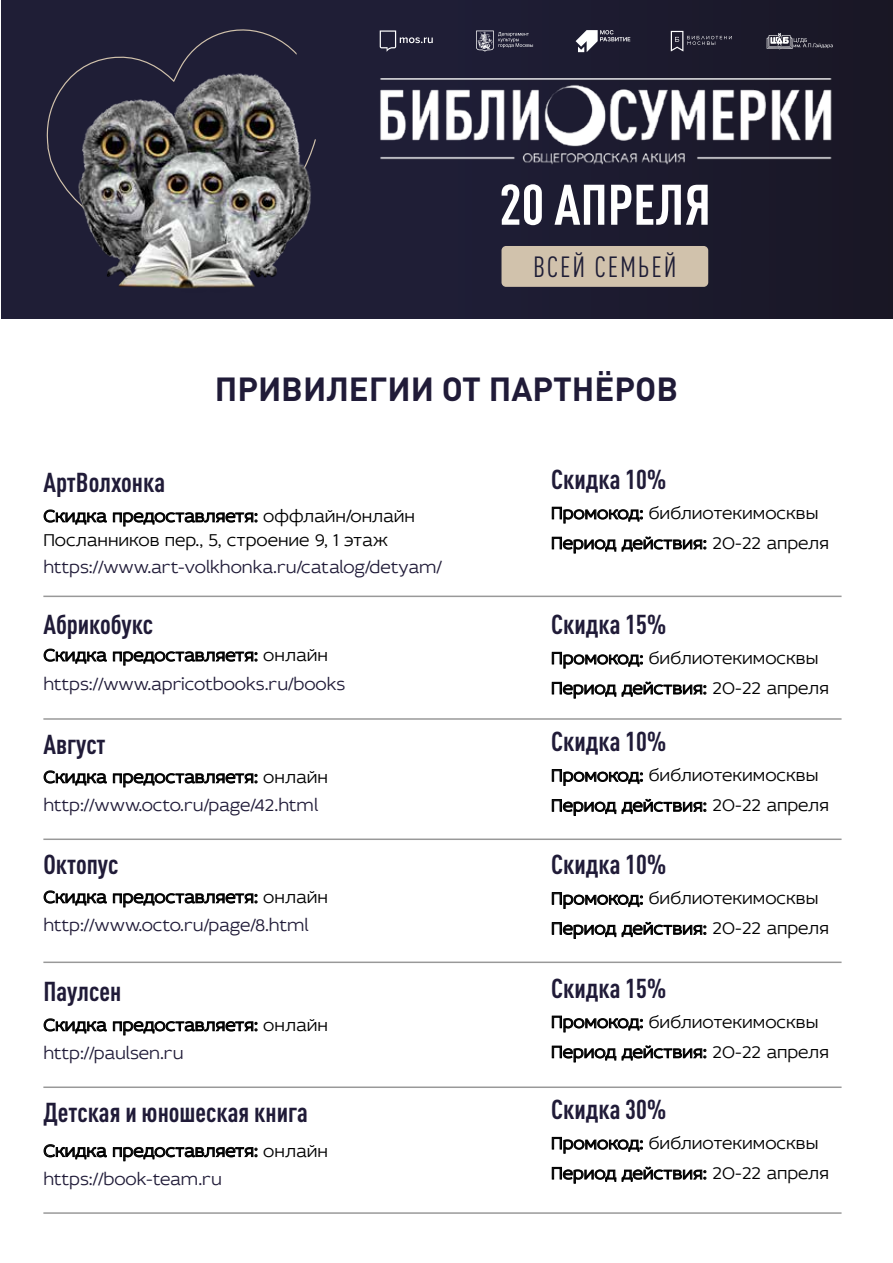
<style>
.page{position:relative;width:893px;height:1263px;background:#fff}
.page>*{position:absolute;margin:0;border:0;box-sizing:border-box;transform-origin:0 0}
.t1{font:700 condensed 56.25px "DIN Pro";color:#fff}
.t2{font:700 33px "DIN Pro";color:#201b38}
.t3{font:condensed 28.8px "DIN Pro";letter-spacing:.065em;color:#1e1d36}
.t4{font:700 condensed 27px "DIN Pro";color:#201b38}
.t5{font:300 18px/30px "Idealist Sans";color:#000}
.t6{font:300 18px "Idealist Sans";color:#201b38}
</style>
<div class="page">
<svg style="left:43px;top:509px;width:64px;height:16px"></svg>
<svg style="left:113px;top:512px;width:145px;height:15px"></svg>
<svg style="left:551px;top:506px;width:92px;height:18px"></svg>
<svg style="left:551px;top:536px;width:156px;height:18px"></svg>
<hr style="left:43px;top:596px;width:798px;height:1px;background:#999">
<svg style="left:43px;top:648px;width:64px;height:16px"></svg>
<svg style="left:113px;top:651px;width:145px;height:15px"></svg>
<svg style="left:551px;top:651px;width:92px;height:18px"></svg>
<svg style="left:551px;top:681px;width:156px;height:18px"></svg>
<hr style="left:43px;top:718px;width:798px;height:2px;background:#999">
<svg style="left:43px;top:770px;width:64px;height:16px"></svg>
<svg style="left:113px;top:773px;width:145px;height:15px"></svg>
<svg style="left:551px;top:769px;width:92px;height:17px"></svg>
<svg style="left:551px;top:798px;width:156px;height:18px"></svg>
<hr style="left:43px;top:838px;width:798px;height:2px;background:#999">
<svg style="left:43px;top:890px;width:64px;height:16px"></svg>
<svg style="left:113px;top:893px;width:145px;height:15px"></svg>
<svg style="left:551px;top:892px;width:92px;height:17px"></svg>
<svg style="left:551px;top:921px;width:156px;height:18px"></svg>
<hr style="left:43px;top:961px;width:798px;height:2px;background:#999">
<svg style="left:43px;top:1018px;width:64px;height:16px"></svg>
<svg style="left:113px;top:1021px;width:145px;height:15px"></svg>
<svg style="left:551px;top:1015px;width:92px;height:18px"></svg>
<svg style="left:551px;top:1045px;width:156px;height:18px"></svg>
<hr style="left:43px;top:1086px;width:798px;height:2px;background:#999">
<svg style="left:43px;top:1144px;width:64px;height:15px"></svg>
<svg style="left:113px;top:1146px;width:145px;height:15px"></svg>
<svg style="left:551px;top:1136px;width:92px;height:18px"></svg>
<svg style="left:551px;top:1166px;width:156px;height:18px"></svg>
<hr style="left:43px;top:1212px;width:798px;height:2px;background:#999">
<div style="left:2px;top:0;width:891px;height:318px;background:linear-gradient(to right,#20203a,#1b1829)"></div>
<div style="left:45px;top:21px;width:271px;height:257px;background:#1f1e36"></div>
<img style="left:68px;top:51px;width:251px;height:252px">
<img style="left:360px;top:54px;width:490px;height:124px">
<svg style="left:767px;top:33px;width:66px;height:16px"></svg>
<svg style="left:671px;top:31px;width:61px;height:20px"></svg>
<svg style="left:476px;top:31px;width:57px;height:21px"></svg>
<svg style="left:380px;top:30px;width:53px;height:22px"></svg>
<svg style="left:576px;top:30px;width:54px;height:22px"></svg>
<div style="left:501px;top:246px;width:207px;height:41px;background:#d1c2ac;border-radius:5px"></div>
<h1 class="t1" style="left:499px;top:162px;width:213px">20 АПРЕЛЯ</h1>
<h3 class="t3" style="left:533px;top:246px;width:145px">ВСЕЙ СЕМЬЕЙ</h3>
<h2 class="t2" style="left:215px;top:362px;width:465px">ПРИВИЛЕГИИ ОТ ПАРТНЁРОВ</h2>
<h3 class="t4" style="left:43px;top:462px;width:123px">АртВолхонка</h3>
<p class="t5" style="left:43px;top:524px;width:346px">Посланников пер., 5, строение 9, 1 этаж</p>
<p class="t6" style="left:43px;top:555px;width:400px">https://www.art-volkhonka.ru/catalog/detyam/</p>
<p class="t5" style="left:43px;top:500px;width:373px">Скидка предоставляетя: оффлайн/онлайн</p>
<h3 class="t4" style="left:43px;top:604px;width:111px">Абрикобукс</h3>
<p class="t6" style="left:43px;top:671px;width:303px">https://www.apricotbooks.ru/books</p>
<p class="t5" style="left:43px;top:639px;width:286px">Скидка предоставляетя: онлайн</p>
<h3 class="t4" style="left:43px;top:724px;width:64px">Август</h3>
<p class="t6" style="left:43px;top:793px;width:276px">http://www.octo.ru/page/42.html</p>
<p class="t5" style="left:43px;top:761px;width:286px">Скидка предоставляетя: онлайн</p>
<h3 class="t4" style="left:43px;top:844px;width:77px">Октопус</h3>
<p class="t6" style="left:43px;top:913px;width:267px">http://www.octo.ru/page/8.html</p>
<p class="t5" style="left:43px;top:881px;width:286px">Скидка предоставляетя: онлайн</p>
<h3 class="t4" style="left:43px;top:971px;width:79px">Паулсен</h3>
<p class="t5" style="left:43px;top:1009px;width:286px">Скидка предоставляетя: онлайн</p>
<p class="t6" style="left:43px;top:1041px;width:142px">http://paulsen.ru</p>
<h3 class="t4" style="left:43px;top:1092px;width:266px">Детская и юношеская книга</h3>
<p class="t5" style="left:43px;top:1135px;width:286px">Скидка предоставляетя: онлайн</p>
<p class="t6" style="left:43px;top:1167px;width:180px">https://book-team.ru</p>
<h3 class="t4" style="left:551px;top:459px;width:117px">Скидка 10%</h3>
<p class="t5" style="left:551px;top:497px;width:280px">Промокод: библиотекимосквы<br>Период действия: 20-22 апреля</p>
<h3 class="t4" style="left:551px;top:604px;width:117px">Скидка 15%</h3>
<p class="t5" style="left:551px;top:642px;width:280px">Промокод: библиотекимосквы<br>Период действия: 20-22 апреля</p>
<h3 class="t4" style="left:551px;top:721px;width:117px">Скидка 10%</h3>
<p class="t5" style="left:551px;top:760px;width:280px">Промокод: библиотекимосквы<br>Период действия: 20-22 апреля</p>
<h3 class="t4" style="left:551px;top:844px;width:117px">Скидка 10%</h3>
<p class="t5" style="left:551px;top:883px;width:280px">Промокод: библиотекимосквы<br>Период действия: 20-22 апреля</p>
<h3 class="t4" style="left:551px;top:968px;width:117px">Скидка 15%</h3>
<p class="t5" style="left:551px;top:1006px;width:280px">Промокод: библиотекимосквы<br>Период действия: 20-22 апреля</p>
<h3 class="t4" style="left:551px;top:1089px;width:117px">Скидка 30%</h3>
<p class="t5" style="left:551px;top:1127px;width:280px">Промокод: библиотекимосквы<br>Период действия: 20-22 апреля</p>
</div>
